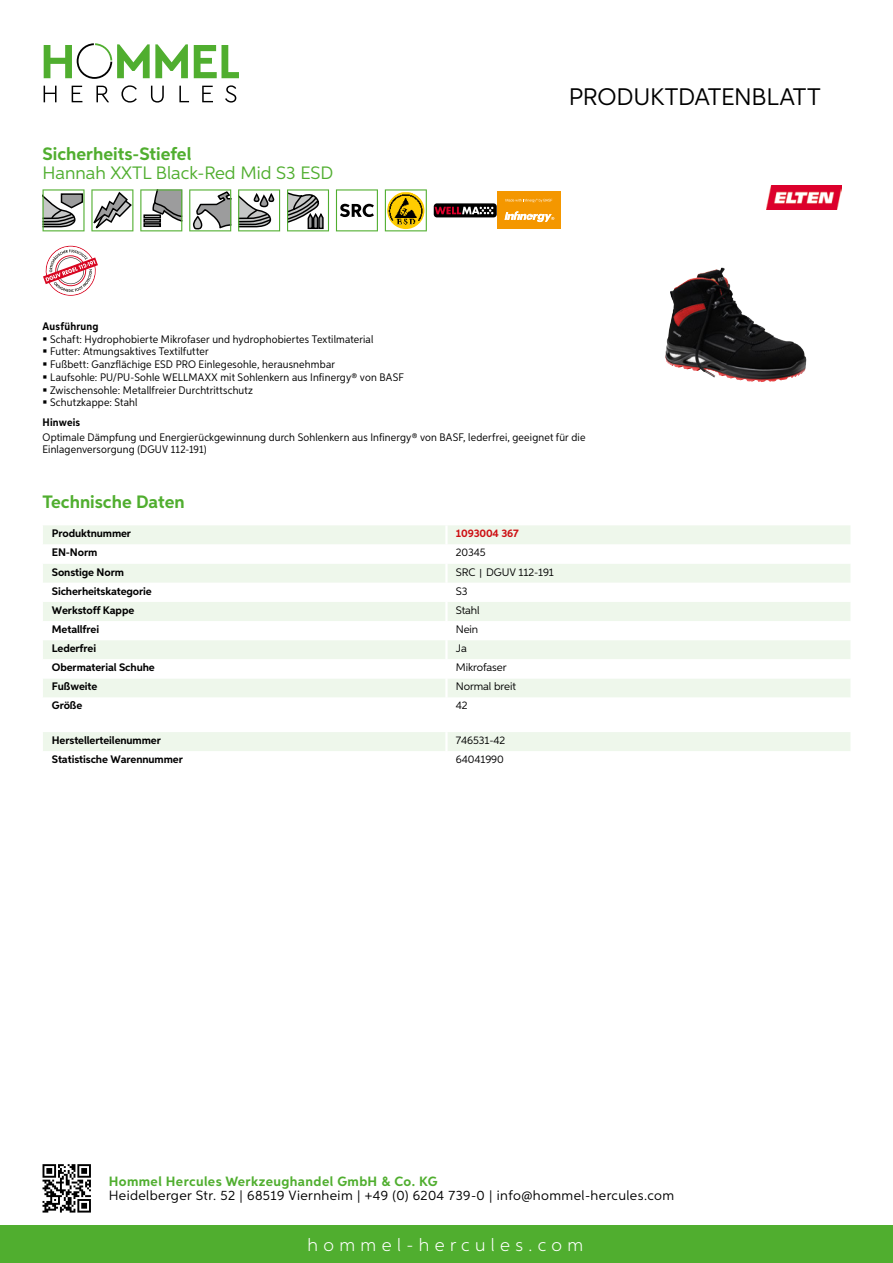
<style>
.page{position:relative;width:893px;height:1263px;background:#fff}
.page>*{position:absolute;margin:0;border:0;box-sizing:border-box;transform-origin:0 0}
.t1{font:24px "Aspira";letter-spacing:-.01em;color:#000}
.t2{font:700 18px "Aspira";color:#50ae2f}
.t3{font:18px "Aspira";color:#50ae2f}
.t4{font:300 18px "Aspira";letter-spacing:.3em;color:#fff}
.t5{font:13.5px "Aspira";letter-spacing:.03em;color:#000}
.t6{font:700 13.5px "Aspira";letter-spacing:.03em;color:#50ae2f}
.t7{font:10.95px/12.8px "Aspira Nar";letter-spacing:.015em;color:#000}
.t8{font:700 10.95px "Aspira";letter-spacing:-.01em;color:#000}
.t9{font:10.95px "Aspira";letter-spacing:-.01em;color:#000}
.t10{font:700 10.95px "Aspira Nar";letter-spacing:.02em;color:#000}
.t11{font:700 10.95px "Aspira";letter-spacing:-.01em;color:#cd1013}
.s1{font-family:"Wuerth Global";font-size:10.5px}
</style>
<div class="page">
<div style="left:0;top:1226px;width:893px;height:37px;background:#50ae2f"></div>
<svg style="left:43px;top:1164px;width:48px;height:48px"></svg>
<svg style="left:194px;top:45px;width:45px;height:33px"></svg>
<svg style="left:44px;top:43px;width:144px;height:36px"></svg>
<svg style="left:44px;top:86px;width:13px;height:16px"></svg>
<svg style="left:72px;top:86px;width:10px;height:16px"></svg>
<svg style="left:96px;top:86px;width:13px;height:16px"></svg>
<svg style="left:121px;top:85px;width:16px;height:18px"></svg>
<svg style="left:151px;top:86px;width:13px;height:17px"></svg>
<svg style="left:179px;top:86px;width:10px;height:16px"></svg>
<svg style="left:202px;top:86px;width:11px;height:16px"></svg>
<svg style="left:225px;top:85px;width:11px;height:18px"></svg>
<div style="left:43px;top:525px;width:807px;height:19px;background:#eef7eb"></div>
<svg style="left:43px;top:564px;width:807px;height:133px;fill:#eef7eb"></svg>
<hr style="left:445px;top:525px;width:3px;height:19px;background:#fff">
<hr style="left:445px;top:564px;width:3px;height:19px;background:#fff">
<hr style="left:445px;top:583px;width:3px;height:19px;background:#fff">
<hr style="left:445px;top:602px;width:3px;height:19px;background:#fff">
<hr style="left:445px;top:621px;width:3px;height:19px;background:#fff">
<hr style="left:445px;top:640px;width:3px;height:19px;background:#fff">
<hr style="left:445px;top:659px;width:3px;height:19px;background:#fff">
<hr style="left:445px;top:678px;width:3px;height:20px;background:#fff">
<div style="left:43px;top:732px;width:807px;height:19px;background:#eef7eb"></div>
<svg style="left:43px;top:189px;width:90px;height:42px"></svg>
<svg style="left:140px;top:189px;width:42px;height:42px"></svg>
<svg style="left:189px;top:189px;width:42px;height:42px"></svg>
<svg style="left:238px;top:189px;width:42px;height:42px"></svg>
<svg style="left:287px;top:189px;width:42px;height:42px"></svg>
<svg style="left:336px;top:189px;width:42px;height:42px"></svg>
<svg style="left:385px;top:189px;width:42px;height:42px"></svg>
<svg style="left:434px;top:203px;width:63px;height:14px"></svg>
<svg style="left:435px;top:207px;width:59px;height:7px"></svg>
<div style="left:497px;top:206px;width:63px;height:23px;background:#f49700"></div>
<div style="left:497px;top:192px;width:63px;height:14px;background:#f49700"></div>
<svg style="left:506px;top:199px;width:46px;height:3px"></svg>
<svg style="left:504px;top:211px;width:50px;height:11px"></svg>
<svg style="left:43px;top:246px;width:55px;height:50px"></svg>
<img style="left:665px;top:269px;width:56px;height:109px">
<img style="left:766px;top:185px;width:76px;height:24px">
<h2 class="t2" style="left:43px;top:142px;width:150px">Sicherheits-Stiefel</h2>
<h2 class="t3" style="left:43px;top:162px;width:290px">Hannah XXTL Black-Red Mid S3 ESD</h2>
<h1 class="t1" style="left:569px;top:82px;width:253px">Produktdatenblatt</h1>
<p class="t10" style="left:43px;top:319px;width:58px">Ausführung</p>
<p class="t7" style="left:50px;top:332px;width:355px">Schaft: Hydrophobierte Mikrofaser und hydrophobiertes Textilmaterial Futter: Atmungsaktives Textilfutter<br>Fußbett: Ganzflächige ESD PRO Einlegesohle, herausnehmbar<br>Laufsohle: PU/PU-Sohle WELLMAXX mit Sohlenkern aus Infinergy® von BASF Zwischensohle: Metallfreier Durchtrittschutz<br>Schutzkappe: Stahl</p>
<p class="t10" style="left:43px;top:415px;width:39px">Hinweis</p>
<p class="t7" style="left:43px;top:431px;width:544px;line-height:12px">Optimale Dämpfung und Energierückgewinnung durch Sohlenkern aus Infinergy® von BASF, lederfrei, geeignet für die<br>Einlagenversorgung (DGUV 112-191)</p>
<h2 class="t2" style="left:43px;top:491px;width:144px">Technische Daten</h2>
<p class="t8" style="left:52px;top:527px;width:81px">Produktnummer</p>
<p class="t11" style="left:456px;top:527px;width:64px">1093004 367</p>
<p class="t8" style="left:52px;top:546px;width:47px">EN-Norm</p>
<p class="t9" style="left:456px;top:546px;width:31px">20345</p>
<p class="t8" style="left:52px;top:565px;width:74px">Sonstige Norm</p>
<p class="t9" style="left:456px;top:565px;width:100px">SRC <span class="s1">|</span> DGUV 112-191</p>
<p class="t8" style="left:52px;top:584px;width:101px">Sicherheitskategorie</p>
<p class="t9" style="left:456px;top:584px;width:13px">S3</p>
<p class="t8" style="left:52px;top:603px;width:84px">Werkstoff Kappe</p>
<p class="t9" style="left:456px;top:603px;width:25px">Stahl</p>
<p class="t8" style="left:52px;top:622px;width:49px">Metallfrei</p>
<p class="t9" style="left:456px;top:622px;width:24px">Nein</p>
<p class="t8" style="left:52px;top:642px;width:46px">Lederfrei</p>
<p class="t9" style="left:456px;top:642px;width:13px">Ja</p>
<p class="t8" style="left:52px;top:661px;width:104px">Obermaterial Schuhe</p>
<p class="t9" style="left:456px;top:661px;width:52px">Mikrofaser</p>
<p class="t8" style="left:52px;top:680px;width:47px">Fußweite</p>
<p class="t9" style="left:456px;top:680px;width:62px">N ormal breit</p>
<p class="t8" style="left:52px;top:699px;width:32px">Größe</p>
<p class="t9" style="left:456px;top:699px;width:13px">42</p>
<p class="t8" style="left:52px;top:733px;width:111px">Herstellerteilenummer</p>
<p class="t9" style="left:456px;top:734px;width:51px">746531-42</p>
<p class="t8" style="left:52px;top:753px;width:132px">Statistische Warennummer</p>
<p class="t9" style="left:456px;top:753px;width:49px">64041990</p>
<p class="t6" style="left:109px;top:1172px;width:330px">Hommel Hercules Werkzeughandel GmbH &amp; Co. KG</p>
<p class="t5" style="left:109px;top:1187px;width:567px">Heidelberger Str. 52 | 68519 Viernheim | +49 (0) 6204 739-0 | info@hommel-hercules.com</p>
<h2 class="t4" style="left:307px;top:1234px;width:277px">hommel-hercules.com</h2>
</div>
